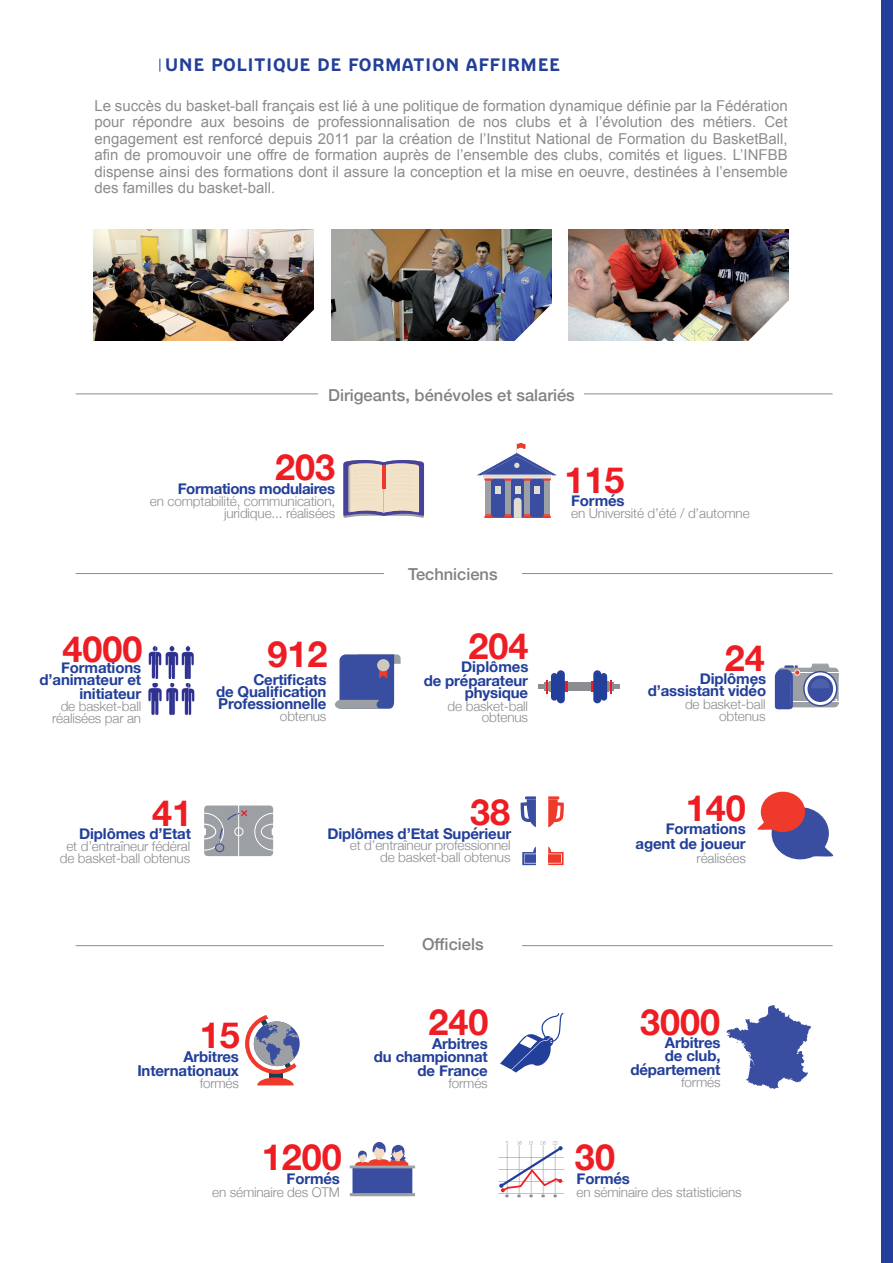
<style>
.page{position:relative;width:893px;height:1263px;background:#fff}
.page>*{position:absolute;margin:0;border:0;box-sizing:border-box;transform-origin:0 0}
.t1{font:700 36px "Helvetica Neue";color:#ee1d23}
.t2{font:18px "FFBB";color:#223f99}
.t3{font:500 16.5px "Helvetica Neue";color:#808285}
.t4{font:15px/16.5px "Arial";color:#8b8d90;text-align:justify}
.t5{font:700 15px/13.5px "Helvetica Neue";letter-spacing:-.01em;color:#223f99;text-align:right}
.t6{font:300 13.5px/12px "Helvetica Neue";letter-spacing:-.01em;color:#8b8d90;text-align:right}
</style>
<div class="page">
<svg style="left:160px;top:59px;width:1px;height:13px"></svg>
<img style="left:568px;top:229px;width:220px;height:112px">
<svg style="left:736px;top:298px;width:53px;height:43px"></svg>
<img style="left:332px;top:229px;width:220px;height:112px">
<svg style="left:503px;top:298px;width:49px;height:43px"></svg>
<img style="left:94px;top:229px;width:219px;height:112px">
<svg style="left:271px;top:298px;width:43px;height:43px"></svg>
<hr style="left:76px;top:573px;width:757px;height:1px;background:#8b8d90">
<hr style="left:76px;top:945px;width:757px;height:1px;background:#8b8d90">
<hr style="left:76px;top:394px;width:757px;height:1px;background:#8b8d90">
<div style="left:384px;top:544px;width:137px;height:56px;background:#fff"></div>
<div style="left:384px;top:914px;width:137px;height:56px;background:#fff"></div>
<div style="left:319px;top:369px;width:265px;height:47px;background:#fff"></div>
<img style="left:148px;top:645px;width:47px;height:70px">
<img style="left:148px;top:679px;width:8px;height:4px">
<img style="left:156px;top:683px;width:33px;height:32px">
<img style="left:189px;top:679px;width:6px;height:4px">
<img style="left:171px;top:643px;width:1px;height:36px">
<svg style="left:335px;top:654px;width:66px;height:55px;background:#6874ae"></svg>
<div style="left:377px;top:659px;width:13px;height:12px;background:#ccc9c1;border-radius:50%"></div>
<svg style="left:245px;top:1015px;width:54px;height:70px"></svg>
<svg style="left:724px;top:1005px;width:88px;height:84px"></svg>
<div style="left:809px;top:1078px;width:14px;height:19px;background:#fff"></div>
<div style="left:204px;top:805px;width:69px;height:51px;background:#9c9fa3;border-radius:3px"></div>
<hr style="left:238px;top:801px;width:1px;height:61px;background:#fff">
<svg style="left:204px;top:810px;width:70px;height:41px"></svg>
<svg style="left:757px;top:792px;width:77px;height:67px"></svg>
<svg style="left:477px;top:443px;width:80px;height:75px"></svg>
<svg style="left:343px;top:460px;width:81px;height:58px;background:#cabbbb"></svg>
<svg style="left:500px;top:1013px;width:63px;height:59px"></svg>
<div style="left:562px;top:683px;width:48px;height:8px;background:#8b8d90"></div>
<hr style="left:538px;top:685px;width:20px;height:4px;background:#8b8d90">
<div style="left:545px;top:683px;width:19px;height:8px;background:#ee1d23"></div>
<hr style="left:601px;top:685px;width:19px;height:4px;background:#8b8d90">
<div style="left:594px;top:683px;width:20px;height:8px;background:#8b8d90"></div>
<div style="left:593px;top:670px;width:8px;height:33px;background:#223f99;border-radius:4px"></div>
<div style="left:600px;top:673px;width:7px;height:28px;background:#223f99;border-radius:3px"></div>
<div style="left:557px;top:670px;width:8px;height:33px;background:#223f99;border-radius:4px"></div>
<div style="left:551px;top:673px;width:7px;height:28px;background:#223f99;border-radius:3px"></div>
<svg style="left:547px;top:672px;width:20px;height:22px"></svg>
<svg style="left:591px;top:672px;width:21px;height:22px"></svg>
<svg style="left:548px;top:796px;width:16px;height:31px"></svg>
<svg style="left:548px;top:846px;width:16px;height:19px"></svg>
<svg style="left:521px;top:796px;width:15px;height:31px"></svg>
<svg style="left:522px;top:846px;width:14px;height:19px"></svg>
<svg style="left:498px;top:1141px;width:66px;height:56px"></svg>
<svg style="left:373px;top:1142px;width:12px;height:13px"></svg>
<svg style="left:352px;top:1144px;width:60px;height:49px"></svg>
<hr style="left:350px;top:1165px;width:65px;height:3px;background:#9c9fa3">
<hr style="left:350px;top:1166px;width:64px;height:1px;background:#a4a7ab">
<hr style="left:350px;top:1193px;width:65px;height:3px;background:#9c9fa3">
<svg style="left:775px;top:664px;width:64px;height:46px"></svg>
<div style="left:881px;top:0;width:12px;height:1263px;background:#223f99"></div>
<p class="t2" style="left:165px;top:55px;width:397px">UNE POLITIQUE DE FORMATION AFFIRMEE</p>
<p class="t4" style="left:94px;top:97px;width:695px">Le succès du basket-ball français est lié à une politique de formation dynamique définie par la Fédération pour répondre aux besoins de professionnalisation de nos clubs et à l’évolution des métiers. Cet engagement est renforcé depuis 2011 par la création de l’Institut National de Formation du BasketBall, afin de promouvoir une offre de formation auprès de l’ensemble des clubs, comités et ligues. L’INFBB dispense ainsi des formations dont il assure la conception et la mise en oeuvre, destinées à l’ensemble des familles du basket-ball.</p>
<p class="t3" style="left:328px;top:382px;width:248px">Dirigeants, bénévoles et salariés</p>
<h1 class="t1" style="left:275px;top:439px;width:62px">203</h1>
<p class="t5" style="left:178px;top:482px;width:159px">Formations modulaires</p>
<p class="t6" style="left:150px;top:494px;width:187px">en comptabilité, communication, juridique... réalisées</p>
<h1 class="t1" style="left:62px;top:621px;width:82px">4000</h1>
<p class="t5" style="left:40px;top:662px;width:103px;line-height:12px">Formations d’animateur et</p>
<p class="t5" style="left:80px;top:687px;width:63px">initiateur</p>
<p class="t6" style="left:52px;top:699px;width:91px">de basket-ball réalisées par an</p>
<h1 class="t1" style="left:267px;top:626px;width:62px">912</h1>
<p class="t5" style="left:216px;top:674px;width:112px;line-height:12px;text-align:justify;text-indent:37px">Certificats de Qualification Professionnelle</p>
<p class="t6" style="left:280px;top:710px;width:48px">obtenus</p>
<p class="t3" style="left:408px;top:561px;width:91px">Techniciens</p>
<h1 class="t1" style="left:469px;top:618px;width:62px">204</h1>
<p class="t5" style="left:424px;top:661px;width:106px;line-height:12.6px">Diplômes<br>de préparateur physique</p>
<p class="t6" style="left:448px;top:700px;width:82px;line-height:10.5px">de basket-ball obtenus</p>
<h1 class="t1" style="left:152px;top:785px;width:42px">41</h1>
<p class="t6" style="left:60px;top:839px;width:132px;text-align:center">et d’entraîneur fédéral de basket-ball obtenus</p>
<p class="t5" style="left:79px;top:827px;width:113px">Diplômes d’Etat</p>
<h1 class="t1" style="left:200px;top:1007px;width:42px">15</h1>
<p class="t5" style="left:137px;top:1050px;width:103px">Arbitres<br>Internationaux</p>
<p class="t6" style="left:200px;top:1076px;width:41px">formés</p>
<h1 class="t1" style="left:470px;top:784px;width:42px">38</h1>
<p class="t6" style="left:350px;top:838px;width:162px">et d’entraîneur professionnel de basket-ball obtenus</p>
<p class="t5" style="left:327px;top:827px;width:185px">Diplômes d’Etat Supérieur</p>
<p class="t3" style="left:422px;top:931px;width:63px">Officiels</p>
<h1 class="t1" style="left:428px;top:993px;width:62px">240</h1>
<p class="t5" style="left:374px;top:1037px;width:115px">Arbitres<br>du championnat de France</p>
<p class="t6" style="left:448px;top:1076px;width:41px">formés</p>
<h1 class="t1" style="left:564px;top:451px;width:62px">115</h1>
<p class="t5" style="left:571px;top:494px;width:55px">Formés</p>
<p class="t6" style="left:571px;top:506px;width:180px">en Université d’été / d’automne</p>
<h1 class="t1" style="left:725px;top:630px;width:42px">24</h1>
<p class="t6" style="left:685px;top:697px;width:82px">de basket-ball obtenus</p>
<p class="t5" style="left:648px;top:673px;width:120px;line-height:12px">Diplômes d’assistant vidéo</p>
<h1 class="t1" style="left:686px;top:779px;width:62px">140</h1>
<p class="t6" style="left:697px;top:851px;width:51px">réalisées</p>
<p class="t5" style="left:636px;top:821px;width:112px;line-height:15px">Formations agent de joueur</p>
<h1 class="t1" style="left:640px;top:993px;width:82px">3000</h1>
<p class="t5" style="left:630px;top:1036px;width:92px">Arbitres<br>de club, département</p>
<p class="t6" style="left:681px;top:1075px;width:41px">formés</p>
<h1 class="t1" style="left:262px;top:1129px;width:82px">1200</h1>
<h1 class="t1" style="left:575px;top:1129px;width:42px">30</h1>
<p class="t5" style="left:287px;top:1172px;width:55px">Formés</p>
<p class="t6" style="left:212px;top:1186px;width:129px">en séminaire des OTM</p>
<p class="t5" style="left:577px;top:1172px;width:55px">Formés</p>
<p class="t6" style="left:577px;top:1186px;width:167px">en séminaire des statisticiens</p>
</div>
